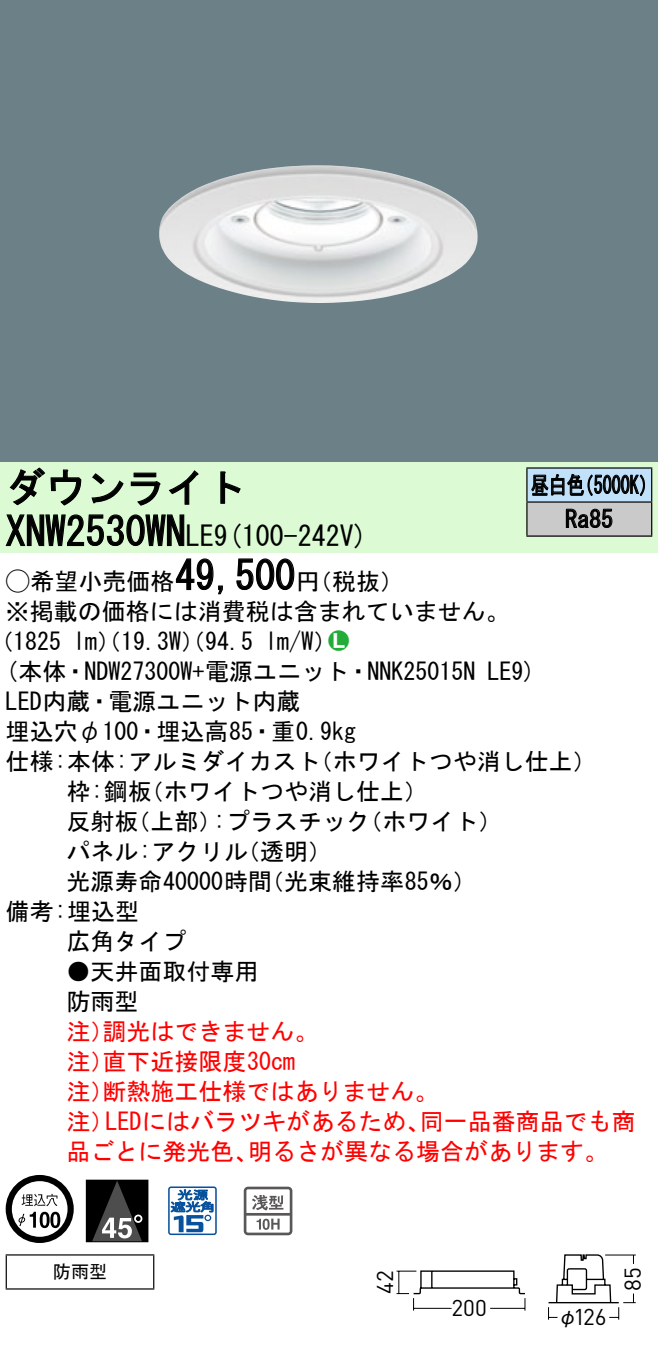
<style>
.page{position:relative;width:658px;height:1357px;background:#fff}
.page>*{position:absolute;margin:0;border:0;box-sizing:border-box;transform-origin:0 0}
.t1{font:40px "MS Gothic";color:#000}
.t2{font:28px "MS Gothic";color:#000}
.t3{font:24px/30px "MS Gothic";color:#000}
.t4{font:24px/30px "MS Gothic";color:#f00}
.t5{font:24px/34px "MS Gothic";color:#000;scale:.75 1}
.t6{font:24px "Ford Classification 1";color:#23ac38}
.t7{font:22.8px "DINOT";letter-spacing:.005em;color:#000}
.t8{font:20px "Gothic BBB Pro Medium 90 pv RKSJ H";color:#000}
.t9{font:18px "MS Gothic";color:#000}
.s1{font-size:28px}
.s2{font-family:"Ford Classification 1"}
.s3{color:#fff}
</style>
<div class="page">
<div style="left:0;top:0;width:658px;height:462px;background:#6c8087"></div>
<img style="left:159px;top:165px;width:318px;height:138px">
<div style="left:0;top:462px;width:658px;height:90px;background:#dcfad4"></div>
<svg style="left:9px;top:467px;width:73px;height:39px"></svg>
<svg style="left:91px;top:473px;width:33px;height:30px"></svg>
<svg style="left:130px;top:472px;width:30px;height:34px"></svg>
<svg style="left:168px;top:470px;width:30px;height:35px"></svg>
<svg style="left:220px;top:471px;width:21px;height:33px"></svg>
<svg style="left:5px;top:514px;width:180px;height:33px"></svg>
<svg style="left:175px;top:558px;width:48px;height:37px"></svg>
<svg style="left:236px;top:558px;width:59px;height:32px"></svg>
<svg style="left:6px;top:1175px;width:68px;height:68px"></svg>
<svg style="left:40px;top:1211px;width:10px;height:17px"></svg>
<svg style="left:50px;top:1211px;width:10px;height:17px"></svg>
<div style="left:86px;top:1179px;width:62px;height:63px;border:1px solid #000"></div>
<div style="left:86px;top:1180px;width:62px;height:61px;background:#000"></div>
<svg style="left:92px;top:1181px;width:50px;height:60px"></svg>
<svg style="left:168px;top:1186px;width:49px;height:49px"></svg>
<svg style="left:244px;top:1186px;width:48px;height:49px"></svg>
<hr style="left:6px;top:1254px;width:148px;height:1px;background:#000">
<hr style="left:6px;top:1255px;width:1px;height:33px;background:#000">
<hr style="left:153px;top:1255px;width:1px;height:33px;background:#000">
<hr style="left:6px;top:1288px;width:148px;height:1px;background:#000">
<div style="left:527px;top:468px;width:124px;height:34px;background:#c1e1fa"></div>
<div style="left:527px;top:502px;width:124px;height:34px;background:#cacaca"></div>
<hr style="left:526px;top:467px;width:126px;height:2px;background:#000">
<hr style="left:526px;top:468px;width:1px;height:33px;background:#000">
<hr style="left:651px;top:468px;width:1px;height:33px;background:#000">
<hr style="left:526px;top:501px;width:126px;height:2px;background:#000">
<hr style="left:526px;top:502px;width:1px;height:33px;background:#000">
<hr style="left:651px;top:502px;width:1px;height:33px;background:#000">
<hr style="left:526px;top:535px;width:126px;height:2px;background:#000">
<svg style="left:531px;top:473px;width:114px;height:23px"></svg>
<svg style="left:565px;top:508px;width:47px;height:20px"></svg>
<svg style="left:396px;top:1254px;width:240px;height:66px"></svg>
<h1 class="t1" style="left:6px;top:467px;width:242px">ダウンライト</h1>
<p class="t2" style="left:214px;top:522px;width:155px">(9 100-242 (V</p>
<h1 class="t1" style="left:6px;top:511px;width:210px">XNW2530WN<span class="s1">LE</span></h1>
<h1 class="t1" style="left:175px;top:555px;width:121px">49,500</h1>
<p class="t3" style="left:6px;top:566px;width:505px"><span class="s2">A</span>希望小売価格<br>※掲載の価格には消費税は含まれていません。</p>
<p class="t6" style="left:328px;top:629px;width:22px">2<span class="s3">7</span></p>
<p class="t3" style="left:296px;top:566px;width:109px">（円税抜(</p>
<p class="t3" style="left:265px;top:626px;width:73px">l m (W/</p>
<p class="t3" style="left:-11px;top:626px;width:74px">（1825</p>
<p class="t3" style="left:73px;top:626px;width:182px">lm）（19.3 ）（W 94.5</p>
<p class="t5" style="left:565px;top:468px;width:65px;text-indent:-34px">昼白色<br>Ra85</p>
<p class="t5" style="left:575px;top:468px;width:109px">（5000 (K</p>
<p class="t3" style="left:6px;top:656px;width:471px">(本体・NDW27300 +W 電源ユニット・NNK25015N</p>
<p class="t3" style="left:6px;top:686px;width:296px">LED内蔵・電源ユニット内蔵</p>
<p class="t3" style="left:6px;top:716px;width:352px">埋込穴φ100・埋込高85・重0.9kg</p>
<p class="t3" style="left:309px;top:746px;width:290px">（ホワイトつや消し仕上(</p>
<p class="t3" style="left:487px;top:656px;width:50px">LE (9</p>
<p class="t3" style="left:140px;top:746px;width:289px;text-indent:-134px">仕様:本体:アルミダイカスト<br>（ホワイトつや消し仕上(</p>
<p class="t3" style="left:66px;top:776px;width:87px">枠:鋼板</p>
<p class="t3" style="left:66px;top:806px;width:73px">反射板</p>
<p class="t3" style="left:126px;top:806px;width:97px">（上部）</p>
<p class="t3" style="left:213px;top:806px;width:158px">:プラスチック</p>
<p class="t3" style="left:66px;top:836px;width:183px">パネル:アクリル</p>
<p class="t3" style="left:236px;top:836px;width:98px">（透明(</p>
<p class="t3" style="left:358px;top:806px;width:145px">（ホワイト(</p>
<p class="t3" style="left:66px;top:866px;width:207px">光源寿命40000時間</p>
<p class="t3" style="left:6px;top:896px;width:135px">備考:埋込型</p>
<p class="t3" style="left:66px;top:926px;width:121px">広角タイプ</p>
<p class="t3" style="left:66px;top:956px;width:193px">●天井面取付専用防雨型</p>
<p class="t4" style="left:102px;top:1016px;width:217px">調光はできません。</p>
<p class="t3" style="left:260px;top:866px;width:218px">（光束維持率85％(</p>
<p class="t4" style="left:102px;top:1016px;width:194px;text-indent:-36px">注）<br>直下近接限度30cm</p>
<p class="t4" style="left:102px;top:1046px;width:337px;text-indent:-36px">注）<br>断熱施工仕様ではありません。</p>
<p class="t4" style="left:66px;top:1076px;width:49px">注）</p>
<p class="t4" style="left:66px;top:1106px;width:49px">注）</p>
<p class="t4" style="left:105px;top:1106px;width:326px">LEDにはバラツキがあるため、</p>
<p class="t4" style="left:420px;top:1106px;width:217px">同一品番商品でも商</p>
<p class="t4" style="left:66px;top:1136px;width:193px">品ごとに発光色、</p>
<p class="t4" style="left:248px;top:1136px;width:362px">明るさが異なる場合があります。</p>
<p class="t9" style="left:53px;top:1263px;width:55px">防雨型</p>
<p class="t7" style="left:369px;top:1294px;width:25px;rotate:-90deg">42</p>
<p class="t7" style="left:451px;top:1292px;width:37px">200</p>
<p class="t7" style="left:573px;top:1301px;width:35px">126</p>
<p class="t8" style="left:557px;top:1300px;width:21px">φ</p>
<p class="t7" style="left:617px;top:1290px;width:25px;rotate:-90deg">85</p>
</div>
